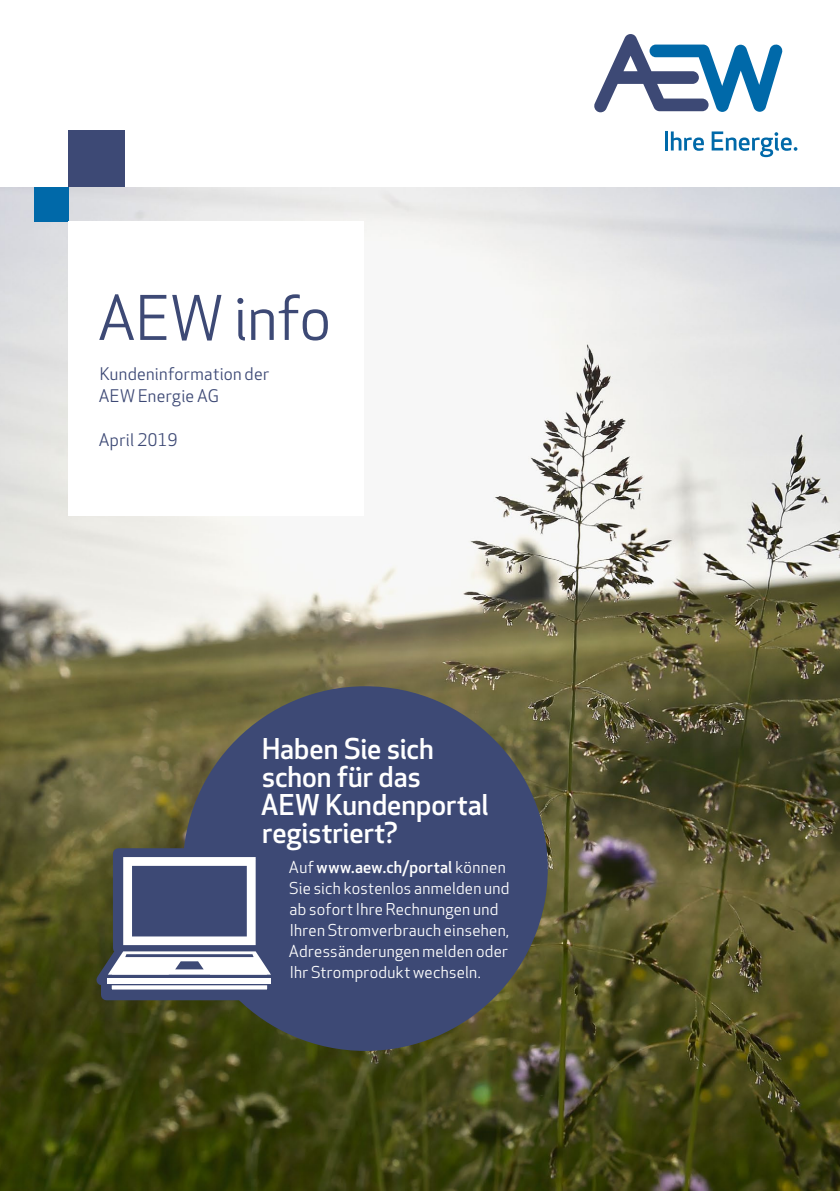
<style>
.page{position:relative;width:840px;height:1191px;background:#fff}
.page>*{position:absolute;margin:0;border:0;box-sizing:border-box;transform-origin:0 0}
.t1{font:60px "Apex New";letter-spacing:.005em;color:#3d4975}
.t2{font:500 28px/28px "Apex New";color:#fff}
.t3{font:17px/22px "Apex New";letter-spacing:.02em;color:#3d4975}
.t4{font:16px/21px "Apex New";letter-spacing:.02em;color:#fff}
.s1{font-weight:500}
</style>
<div class="page">
<img style="left:0;top:187px;width:839px;height:1004px">
<div style="left:68px;top:130px;width:57px;height:57px;background:#3d4975"></div>
<div style="left:34px;top:187px;width:34px;height:34px;background:#0069a9"></div>
<div style="left:68px;top:221px;width:295px;height:295px;background:#fff"></div>
<div style="left:183px;top:686px;width:364px;height:365px;background:#3d4975;border-radius:50%"></div>
<div style="left:101px;top:973px;width:177px;height:27px;background:#3d4975"></div>
<svg style="left:82px;top:843px;width:196px;height:147px"></svg>
<hr style="left:664px;top:131px;width:3px;height:19px;background:#0069a9">
<svg style="left:670px;top:131px;width:33px;height:20px"></svg>
<svg style="left:711px;top:131px;width:86px;height:26px"></svg>
<svg style="left:594px;top:34px;width:188px;height:78px"></svg>
<p class="t1" style="left:98px;top:285px;width:235px">AEW info</p>
<p class="t3" style="left:99px;top:363px;width:172px">Kundeninformation der<br>AEW Energie AG</p>
<p class="t3" style="left:99px;top:429px;width:80px">April 2019</p>
<p class="t2" style="left:261px;top:735px;width:229px">Haben Sie sich schon für das<br>AEW Kundenportal registriert?</p>
<p class="t4" style="left:289px;top:857px;width:222px">Auf <span class="s1">www.aew.ch/portal</span> können<br>Sie sich kostenlos anmelden und ab sofort Ihre Rechnungen und<br>Ihren Stromverbrauch einsehen,<br>Adressänderungen melden oder<br>Ihr Stromprodukt wechseln.</p>
</div>
